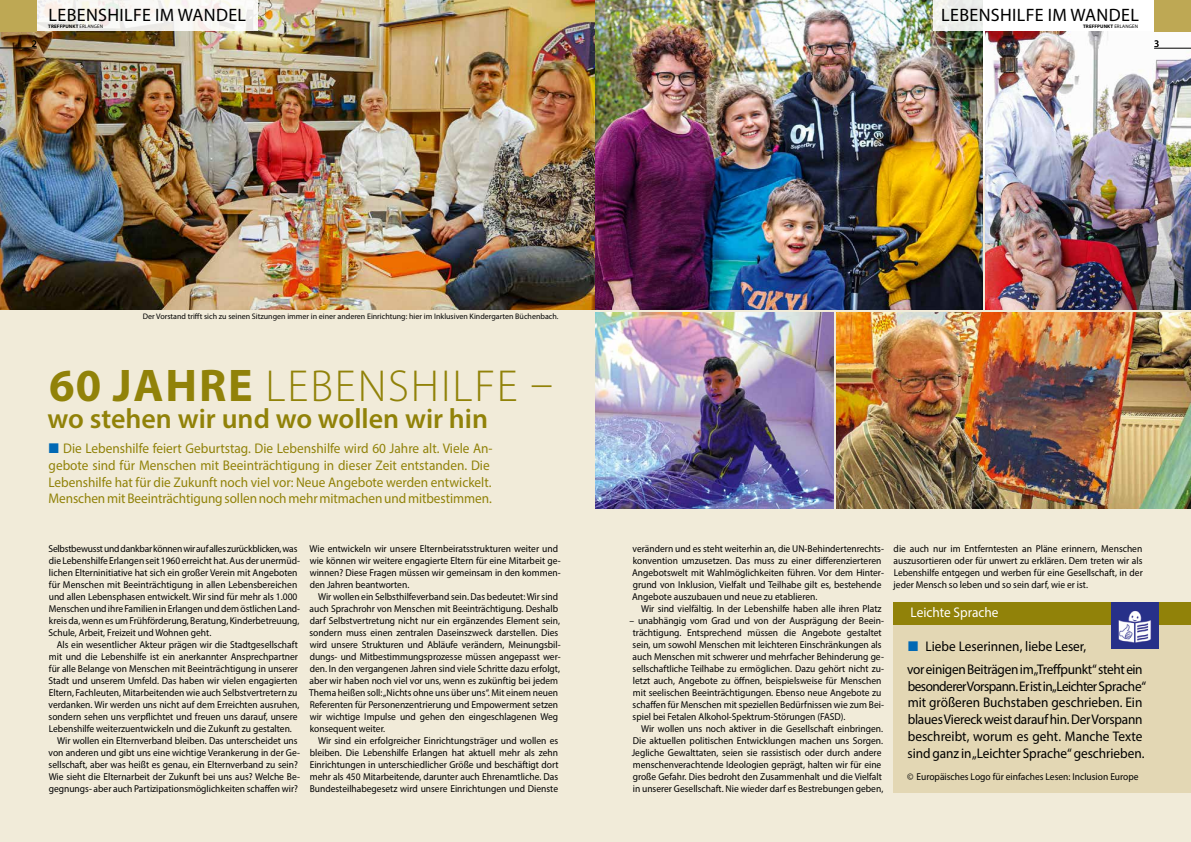
<style>
.page{position:relative;width:1191px;height:842px;background:#fff}
.page>*{position:absolute;margin:0;border:0;box-sizing:border-box;transform-origin:0 0}
.t1{font:300 45px "Myriad Pro";letter-spacing:.04em;color:#918209}
.t2{font:600 28px "Myriad Pro";color:#918209}
.t3{font:18px "Myriad Pro";letter-spacing:.02em;color:#000}
.t4{font:14px/16.8px "Myriad Pro";color:#918209;scale:.95 1}
.t5{font:14px/16.8px "Myriad Pro";letter-spacing:-.01em;color:#000;scale:.95 1}
.t6{font:14px "Myriad Pro";color:#fff;scale:.95 1}
.t7{font:10px/12px "Myriad Pro";color:#000;scale:.95 1}
.t8{font:10px "Myriad Pro";color:#000}
.t9{font:8px "Myriad Pro";color:#000}
.t10{font:700 5px "Myriad Pro";letter-spacing:.02em;color:#000}
.s1{font-weight:400}
.s2{font-weight:700;font-size:46px}
.s3{color:#0068b4}
</style>
<div class="page">
<div style="left:0;top:176px;width:595px;height:666px;background:#f1ebd9"></div>
<div style="left:595px;top:176px;width:596px;height:666px;background:#f1ebd9"></div>
<img style="left:0;top:0;width:982px;height:310px">
<div style="left:893px;top:602px;width:298px;height:190px;background:#e3d7b4"></div>
<div style="left:893px;top:602px;width:298px;height:22px;background:#918209"></div>
<img style="left:985px;top:31px;width:206px;height:278px">
<img style="left:595px;top:312px;width:238px;height:196px">
<img style="left:836px;top:312px;width:355px;height:196px">
<hr style="left:0;top:48px;width:37px;height:1px;background:#000">
<hr style="left:1154px;top:48px;width:37px;height:1px;background:#000">
<img style="left:1111px;top:602px;width:47px;height:47px">
<svg style="left:933px;top:0;width:50px;height:31px;background:#eceeea"></svg>
<svg style="left:37px;top:0;width:220px;height:31px;fill:#f9f7f3"></svg>
<div style="left:0;top:0;width:37px;height:31px;background:#bea854"></div>
<div style="left:1154px;top:0;width:37px;height:31px;background:#bea854"></div>
<h3 class="t3" style="left:49px;top:4px;width:199px">LEBENSHILFE IM WANDEL</h3>
<h3 class="t3" style="left:941px;top:4px;width:199px">LEBENSHILFE IM WANDEL</h3>
<p class="t10" style="left:48px;top:23px;width:56px">TREFFPUNKT <span class="s1">ERLANGEN</span></p>
<p class="t10" style="left:1083px;top:23px;width:56px">TREFFPUNKT <span class="s1">ERLANGEN</span></p>
<p class="t8" style="left:32px;top:38px;width:7px">2</p>
<p class="t8" style="left:1154px;top:38px;width:7px">3</p>
<p class="t9" style="left:143px;top:312px;width:417px">Der Vorstand trifft sich zu seinen Sitzungen immer in einer anderen Einrichtung: hier im Inklusiven Kindergarten Büchenbach.</p>
<h1 class="t1" style="left:49px;top:359px;width:505px"><span class="s2">60 JAHRE</span> LEBENSHILFE –</h1>
<h2 class="t2" style="left:47px;top:401px;width:442px">wo stehen wir und wo wollen wir hin</h2>
<p class="t4" style="left:48px;top:440px;width:469px"><span class="s3">■</span> Die Lebenshilfe feiert Geburtstag. Die Lebenshilfe wird 60 Jahre alt. Viele An&shy;gebote sind für Menschen mit Beeinträchtigung in dieser Zeit entstanden. Die Lebenshilfe hat für die Zukunft noch viel vor: Neue Angebote werden entwickelt.<br>Menschen mit Beeinträchtigung sollen noch mehr mitmachen und mitbestimmen.</p>
<p class="t7" style="left:48px;top:542px;width:266px">Selbstbewusst und dankbar können wir auf alles zurückblicken, was die Lebenshilfe Erlangen seit 1960 erreicht hat. Aus der unermüd&shy;lichen Elterninitiative hat sich ein großer Verein mit Angeboten für Menschen mit Beeinträchtigung in allen Lebensbereichen und allen Lebensphasen entwickelt. Wir sind für mehr als 1.000<br>Menschen und ihre Familien in Erlangen und dem östlichen Land&shy;kreis da, wenn es um Frühförderung, Beratung, Kinderbetreuung, Schule, Arbeit, Freizeit und Wohnen geht.</p>
<p class="t7" style="left:57px;top:638px;width:255px">Als ein wesentlicher Akteur prägen wir die Stadtgesellschaft</p>
<p class="t7" style="left:49px;top:650px;width:264px">mit und die Lebenshilfe ist ein anerkannter Ansprechpartner</p>
<p class="t7" style="left:49px;top:662px;width:264px">für alle Belange von Menschen mit Beeinträchtigung in unserer</p>
<p class="t7" style="left:48px;top:674px;width:264px">Stadt und unserem Umfeld. Das haben wir vielen engagierten</p>
<p class="t7" style="left:49px;top:686px;width:263px">Eltern, Fachleuten, Mitarbeitenden wie auch Selbstvertretern zu</p>
<p class="t7" style="left:49px;top:698px;width:265px">verdanken. Wir werden uns nicht auf dem Erreichten ausruhen,</p>
<p class="t7" style="left:49px;top:710px;width:263px">sondern sehen uns verpflichtet und freuen uns darauf, unsere</p>
<p class="t7" style="left:49px;top:722px;width:257px">Lebenshilfe weiterzuentwickeln und die Zukunft zu gestalten.</p>
<p class="t7" style="left:57px;top:734px;width:254px">Wir wollen ein Elternverband bleiben. Das unterscheidet uns</p>
<p class="t7" style="left:49px;top:746px;width:266px">von anderen und gibt uns eine wichtige Verankerung in der Ge-</p>
<p class="t7" style="left:49px;top:758px;width:264px">sellschaft, aber was heißt es genau, ein Elternverband zu sein?</p>
<p class="t7" style="left:49px;top:770px;width:266px">Wie sieht die Elternarbeit der Zukunft bei uns aus? Welche Be-</p>
<p class="t7" style="left:49px;top:782px;width:264px">gegnungs- aber auch Partizipationsmöglichkeiten schaffen wir?</p>
<p class="t7" style="left:310px;top:542px;width:266px">Wie entwickeln wir unsere Elternbeiratsstrukturen weiter und wie können wir weitere engagierte Eltern für eine Mitarbeit ge&shy;winnen? Diese Fragen müssen wir gemeinsam in den kommen&shy;den Jahren beantworten.</p>
<p class="t7" style="left:309px;top:590px;width:266px;text-indent:9px">Wir wollen ein Selbsthilfeverband sein. Das bedeutet: Wir sind auch Sprachrohr von Menschen mit Beeinträchtigung. Deshalb darf Selbstvertretung nicht nur ein ergänzendes Element sein, sondern muss einen zentralen Daseinszweck darstellen. Dies wird unsere Strukturen und Abläufe verändern, Meinungsbil&shy;dungs- und Mitbestimmungsprozesse müssen angepasst wer&shy;den. In den vergangenen Jahren sind viele Schritte dazu erfolgt, aber wir haben noch viel vor uns, wenn es zukünftig bei jedem Thema heißen soll: „Nichts ohne uns über uns“. Mit einem neuen Referenten für Personenzentrierung und Empowerment setzen wir wichtige Impulse und gehen den eingeschlagenen Weg konsequent weiter.</p>
<p class="t7" style="left:310px;top:734px;width:263px;text-align:justify;text-indent:8px">Wir sind ein erfolgreicher Einrichtungsträger und wollen es bleiben. Die Lebenshilfe Erlangen hat aktuell mehr als zehn Einrichtungen in unterschiedlicher Größe und beschäftigt dort mehr als 450 Mitarbeitende, darunter auch Ehrenamtliche. Das Bundesteilhabegesetz wird unsere Einrichtungen und Dienste</p>
<p class="t7" style="left:632px;top:542px;width:266px">verändern und es steht weiterhin an, die UN-Behindertenrechts&shy;konvention umzusetzen. Das muss zu einer differenzierteren Angebotswelt mit Wahlmöglichkeiten führen. Vor dem Hinter&shy;grund von Inklusion, Vielfalt und Teilhabe gilt es, bestehende Angebote auszubauen und neue zu etablieren.</p>
<p class="t7" style="left:641px;top:602px;width:254px">Wir sind vielfältig. In der Lebenshilfe haben alle ihren Platz</p>
<p class="t7" style="left:632px;top:614px;width:266px;text-indent:-3px">– unabhängig vom Grad und von der Ausprägung der Beein&shy;trächtigung. Entsprechend müssen die Angebote gestaltet sein, um sowohl Menschen mit leichteren Einschränkungen als auch Menschen mit schwerer und mehrfacher Behinderung ge&shy;sellschaftliche Teilhabe zu ermöglichen. Dazu gehört nicht zu&shy;letzt auch, Angebote zu öffnen, beispielsweise für Menschen mit seelischen Beeinträchtigungen. Ebenso neue Angebote zu schaffen für Menschen mit speziellen Bedürfnissen wie zum Bei&shy;spiel bei Fetalen Alkohol-Spektrum-Störungen (FASD).</p>
<p class="t7" style="left:632px;top:722px;width:266px;text-indent:9px">Wir wollen uns noch aktiver in die Gesellschaft einbringen.<br>Die aktuellen politischen Entwicklungen machen uns Sorgen.<br>Jegliche Gewalttaten, seien sie rassistisch oder durch andere menschenverachtende Ideologien geprägt, halten wir für eine große Gefahr. Dies bedroht den Zusammenhalt und die Vielfalt in unserer Gesellschaft. Nie wieder darf es Bestrebungen geben,</p>
<p class="t7" style="left:893px;top:542px;width:264px;text-align:justify">die auch nur im Entferntesten an Pläne erinnern, Menschen auszusortieren oder für unwert zu erklären. Dem treten wir als Lebenshilfe entgegen und werben für eine Gesellschaft, in der jeder Mensch so leben und so sein darf, wie er ist.</p>
<h3 class="t6" style="left:910px;top:603px;width:94px">Leichte Sprache</h3>
<h3 class="t5" style="left:907px;top:635px;width:249px;line-height:22.8px"><span class="s3">■</span> Liebe Leserinnen, liebe Leser,<br>vor einigen Beiträgen im „Treffpunkt“ steht ein</h3>
<h3 class="t5" style="left:907px;top:677px;width:252px">besonderer Vorspann. Er ist in „Leichter Sprache“ mit größeren Buchstaben geschrieben. Ein blaues Viereck weist darauf hin. Der Vorspann beschreibt, worum es geht. Manche Texte sind ganz in „Leichter Sprache“ geschrieben.</h3>
<p class="t7" style="left:907px;top:770px;width:245px">© Europäisches Logo für einfaches Lesen: Inclusion Europe</p>
</div>
